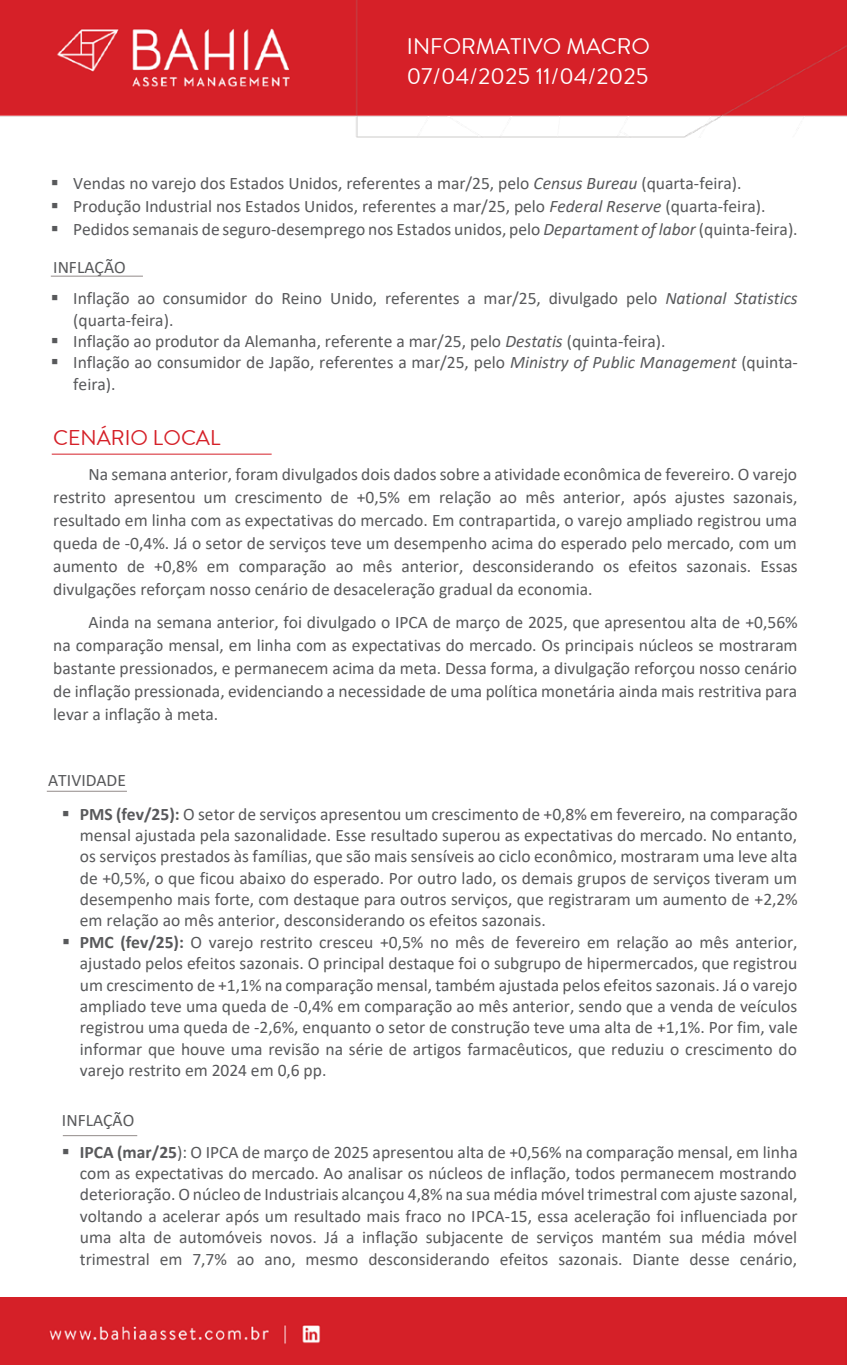
<style>
.page{position:relative;width:847px;height:1365px;background:#fff}
.page>*{position:absolute;margin:0;border:0;box-sizing:border-box;transform-origin:0 0}
.t1{font:22.5px/29.2px "Brandon Text Office";color:#fff}
.t2{font:21.25px "Brandon Text Office";color:#d52028}
.t3{font:17.5px/21.4px "Calibri";color:#58595b;text-align:justify}
.s1{font-style:italic}
.s2{font-weight:700}
</style>
<div class="page">
<img style="left:0;top:0;width:847px;height:137px">
<div style="left:0;top:1297px;width:847px;height:67px;background:#d52028"></div>
<hr style="left:52px;top:453px;width:220px;height:1px;background:#d52028">
<hr style="left:51px;top:276px;width:92px;height:1px;background:#928b89">
<hr style="left:47px;top:790px;width:80px;height:1px;background:#928b89">
<hr style="left:63px;top:1135px;width:74px;height:1px;background:#928b89">
<p class="t1" style="left:407px;top:31px;width:245px">INFORMATIVO MACRO<br>07/04/2025 11/04/2025</p>
<p class="t3" style="left:51px;top:172px;width:692px">▪ Vendas no varejo dos Estados Unidos, referentes a mar/25, pelo <span class="s1">Census Bureau</span> (quarta-feira).</p>
<p class="t3" style="left:51px;top:195px;width:716px">▪ Produção Industrial nos Estados Unidos, referentes a mar/25, pelo <span class="s1">Federal Reserve</span> (quarta-feira).</p>
<p class="t3" style="left:51px;top:209px;width:748px;line-height:38.1px">▪ Pedidos semanais de seguro-desemprego nos Estados unidos, pelo <span class="s1">Departament of labor</span> (quinta-feira).<br>INFLAÇÃO</p>
<p class="t3" style="left:73px;top:287px;width:726px;text-indent:-22px">▪ Inflação ao consumidor do Reino Unido, referentes a mar/25, divulgado pelo <span class="s1">National Statistics </span>(quarta-feira).</p>
<p class="t3" style="left:51px;top:330px;width:616px">▪ Inflação ao produtor da Alemanha, referente a mar/25, pelo <span class="s1">Destatis</span> (quinta-feira).</p>
<p class="t3" style="left:73px;top:351px;width:726px;text-indent:-22px">▪ Inflação ao consumidor de Japão, referentes a mar/25, pelo <span class="s1">Ministry of Public Management</span> (quinta&shy;feira).</p>
<p class="t2" style="left:53px;top:422px;width:169px">CENÁRIO LOCAL</p>
<p class="t3" style="left:53px;top:462px;width:746px;line-height:23px;text-indent:35px">Na semana anterior, foram divulgados dois dados sobre a atividade econômica de fevereiro. O varejo restrito apresentou um crescimento de +0,5% em relação ao mês anterior, após ajustes sazonais, resultado em linha com as expectativas do mercado. Em contrapartida, o varejo ampliado registrou uma queda de -0,4%. Já o setor de serviços teve um desempenho acima do esperado pelo mercado, com um aumento de +0,8% em comparação ao mês anterior, desconsiderando os efeitos sazonais. Essas divulgações reforçam nosso cenário de desaceleração gradual da economia.</p>
<p class="t3" style="left:53px;top:610px;width:746px;line-height:23px;text-indent:35px">Ainda na semana anterior, foi divulgado o IPCA de março de 2025, que apresentou alta de +0,56% na comparação mensal, em linha com as expectativas do mercado. Os principais núcleos se mostraram bastante pressionados, e permanecem acima da meta. Dessa forma, a divulgação reforçou nosso cenário de inflação pressionada, evidenciando a necessidade de uma política monetária ainda mais restritiva para levar a inflação à meta.</p>
<p class="t3" style="left:48px;top:769px;width:79px">ATIVIDADE</p>
<p class="t3" style="left:80px;top:802px;width:719px;text-indent:-18px">▪ <span class="s2">PMS (fev/25):</span> O setor de serviços apresentou um crescimento de +0,8% em fevereiro, na comparação mensal ajustada pela sazonalidade. Esse resultado superou as expectativas do mercado. No entanto, os serviços prestados às famílias, que são mais sensíveis ao ciclo econômico, mostraram uma leve alta de +0,5%, o que ficou abaixo do esperado. Por outro lado, os demais grupos de serviços tiveram um desempenho mais forte, com destaque para outros serviços, que registraram um aumento de +2,2% em relação ao mês anterior, desconsiderando os efeitos sazonais.</p>
<p class="t3" style="left:80px;top:930px;width:719px;text-indent:-18px">▪ <span class="s2">PMC (fev/25):</span> O varejo restrito cresceu +0,5% no mês de fevereiro em relação ao mês anterior, ajustado pelos efeitos sazonais. O principal destaque foi o subgrupo de hipermercados, que registrou um crescimento de +1,1% na comparação mensal, também ajustada pelos efeitos sazonais. Já o varejo ampliado teve uma queda de -0,4% em comparação ao mês anterior, sendo que a venda de veículos registrou uma queda de -2,6%, enquanto o setor de construção teve uma alta de +1,1%. Por fim, vale informar que houve uma revisão na série de artigos farmacêuticos, que reduziu o crescimento do varejo restrito em 2024 em 0,6 pp.</p>
<p class="t3" style="left:62px;top:1109px;width:74px">INFLAÇÃO</p>
<p class="t3" style="left:80px;top:1140px;width:719px;text-indent:-18px">▪ <span class="s2">IPCA (mar/25</span>): O IPCA de março de 2025 apresentou alta de +0,56% na comparação mensal, em linha com as expectativas do mercado. Ao analisar os núcleos de inflação, todos permanecem mostrando deterioração. O núcleo de Industriais alcançou 4,8% na sua média móvel trimestral com ajuste sazonal, voltando a acelerar após um resultado mais fraco no IPCA-15, essa aceleração foi influenciada por uma alta de automóveis novos. Já a inflação subjacente de serviços mantém sua média móvel trimestral em 7,7% ao ano, mesmo desconsiderando efeitos sazonais. Diante desse cenário,</p>
</div>
